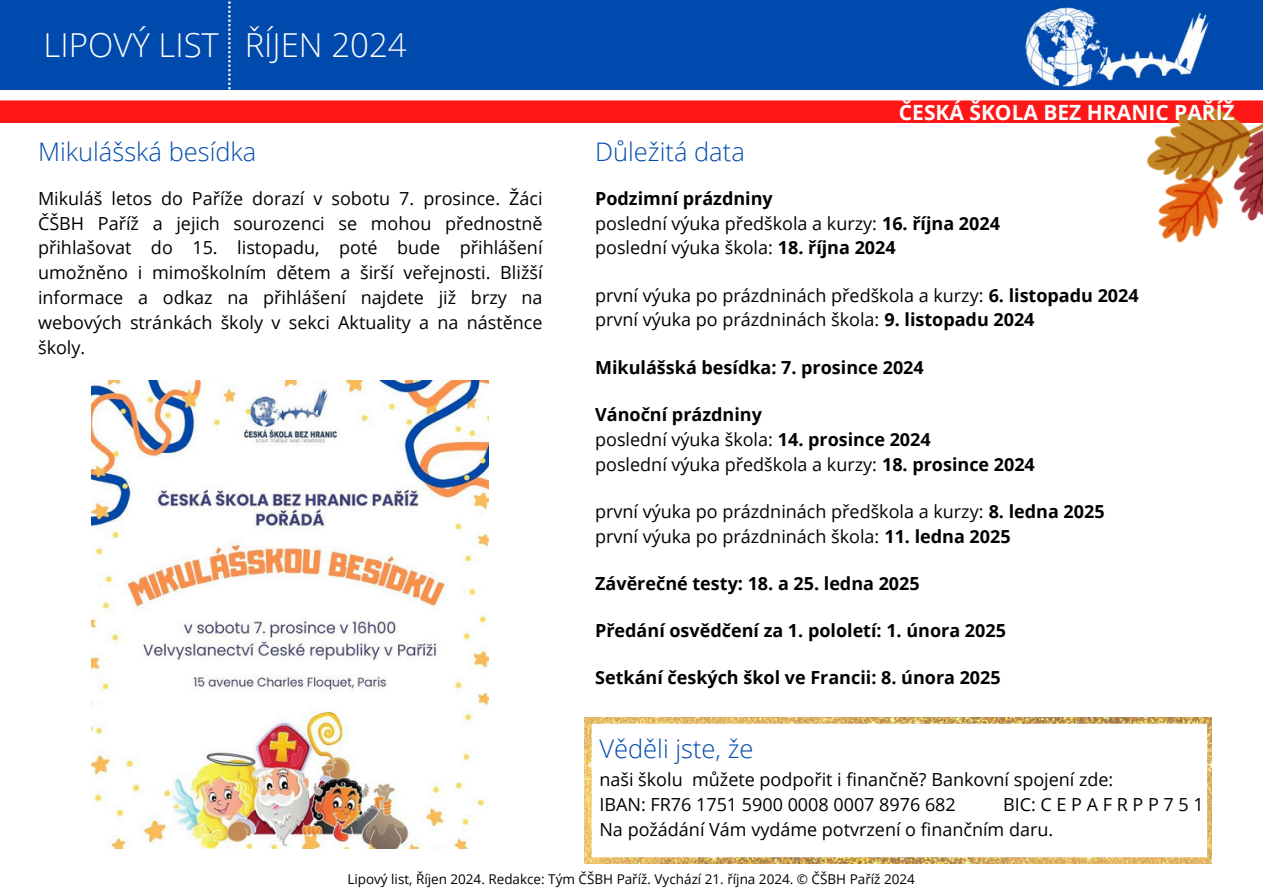
<style>
.page{position:relative;width:1263px;height:894px;background:#fff}
.page>*{position:absolute;margin:0;border:0;box-sizing:border-box;transform-origin:0 0}
.t1{font:300 33px "Open Sans";color:#fefefe}
.t2{font:300 25.5px "Open Sans";color:#004aad}
.t3{font:700 21px "Open Sans";color:#fefefe}
.t4{font:18px/24.8px "Open Sans";color:#000}
.t5{font:700 18px "Open Sans";color:#000}
.t6{font:13.5px "Open Sans";color:#000}
.s1{font-weight:700}
</style>
<div class="page">
<div style="left:0;top:0;width:1263px;height:89px;background:#004aad"></div>
<div style="left:0;top:100px;width:1263px;height:23px;background:#ff1616"></div>
<svg style="left:228px;top:2px;width:3px;height:87px"></svg>
<img style="left:986px;top:7px;width:223px;height:83px">
<img style="left:92px;top:381px;width:397px;height:466px">
<img style="left:1115px;top:71px;width:148px;height:172px">
<img style="left:584px;top:717px;width:628px;height:146px">
<h2 class="t1" style="left:44px;top:21px;width:364px">LIPOVÝ LIST ŘÍJEN 2024</h2>
<h5 class="t2" style="left:38px;top:134px;width:220px">Mikulášská besídka</h5>
<h5 class="t4" style="left:38px;top:185px;width:506px;text-align:justify">Mikuláš letos do Paříže dorazí v sobotu 7. prosince. Žáci ČŠBH Paříž a jejich sourozenci se mohou přednostně přihlašovat do 15. listopadu, poté bude přihlášení umožněno i mimoškolním dětem a širší veřejnosti. Bližší informace a odkaz na přihlášení najdete již brzy na webových stránkách školy v sekci Aktuality a na nástěnce školy.</h5>
<h2 class="t3" style="left:899px;top:97px;width:337px">ČESKÁ ŠKOLA BEZ HRANIC PAŘÍŽ</h2>
<h5 class="t2" style="left:595px;top:134px;width:151px">Důležitá data</h5>
<h4 class="t4" style="left:595px;top:185px;width:406px"><span class="s1">Podzimní prázdniny<br></span>poslední výuka předškola a kurzy: <span class="s1">16. října 2024 </span>poslední výuka škola: <span class="s1">18. října 2024</span></h4>
<h4 class="t4" style="left:595px;top:282px;width:545px">první výuka po prázdninách předškola a kurzy: <span class="s1">6. listopadu 2024 </span>první výuka po prázdninách škola: <span class="s1">9. listopadu 2024</span></h4>
<h4 class="t5" style="left:595px;top:354px;width:330px">Mikulášská besídka: 7. prosince 2024</h4>
<p class="t4" style="left:595px;top:401px;width:441px"><span class="s1">Vánoční prázdniny<br></span>poslední výuka škola: <span class="s1">14. prosince 2024<br></span>poslední výuka předškola a kurzy: <span class="s1">18. prosince 2024</span></p>
<p class="t4" style="left:595px;top:498px;width:511px">první výuka po prázdninách předškola a kurzy: <span class="s1">8. ledna 2025 </span>první výuka po prázdninách škola: <span class="s1">11. ledna 2025</span></p>
<h2 class="t5" style="left:595px;top:570px;width:326px">Závěrečné testy: 18. a 25. ledna 2025</h2>
<h5 class="t5" style="left:595px;top:617px;width:412px">Předání osvědčení za 1. pololetí: 1. února 2025</h5>
<p class="t5" style="left:595px;top:665px;width:407px">Setkání českých škol ve Francii: 8. února 2025</p>
<h4 class="t2" style="left:599px;top:731px;width:155px">Věděli jste, že</h4>
<h5 class="t4" style="left:599px;top:766px;width:515px">naši školu můžete podpořit i finančně? Bankovní spojení zde:<br>IBAN: FR76 1751 5900 0008 0007 8976 682</h5>
<h5 class="t4" style="left:599px;top:791px;width:606px;text-indent:404px">BIC: C E P A F R P P 7 5 1<br>Na požádání Vám vydáme potvrzení o finančním daru.</h5>
<h5 class="t6" style="left:347px;top:869px;width:569px">Lipový list, Říjen 2024. Redakce: Tým ČŠBH Paříž. Vychází 21. října 2024. © ČŠBH Paříž 2024</h5>
</div>
